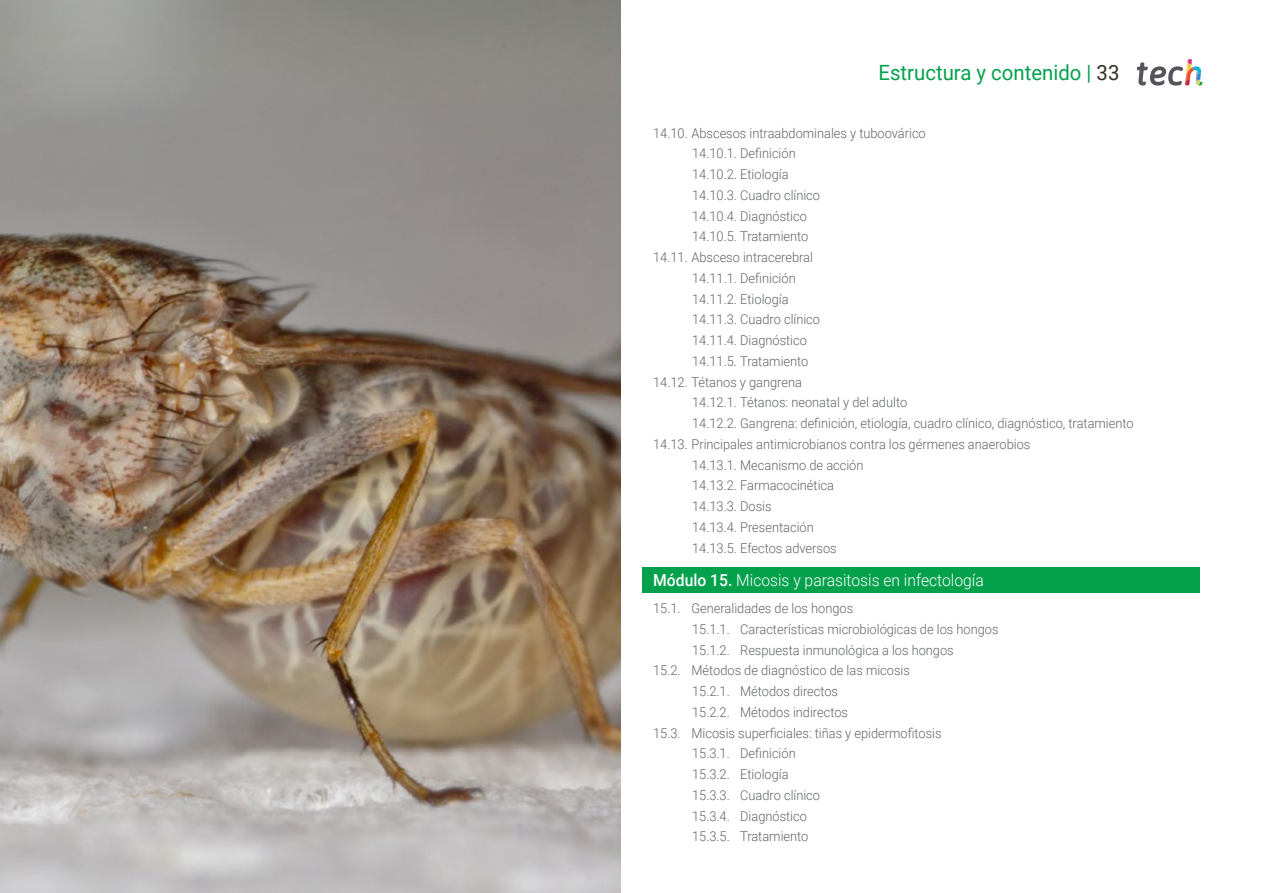
<style>
.page{position:relative;width:1263px;height:893px;background:#fff}
.page>*{position:absolute;margin:0;border:0;box-sizing:border-box;transform-origin:0 0}
.t1{font:21px "Roboto";color:#04a14d}
.t2{font:300 16.5px "Roboto";color:#fff;scale:.95 1}
.t3{font:300 13.5px "Roboto";color:#61646a;scale:.95 1}
.s1{color:#312e20}
.s2{font-weight:500}
</style>
<div class="page">
<img style="left:0;top:0;width:621px;height:893px">
<div style="left:642px;top:567px;width:557px;height:25px;background:#04a14d"></div>
<svg style="left:1137px;top:59px;width:65px;height:27px"></svg>
<h1 class="t1" style="left:878px;top:57px;width:242px">Estructura y contenido | <span class="s1">33</span></h1>
<p class="t3" style="left:653px;top:123px;width:288px">14.10. Abscesos intraabdominales y tuboovárico</p>
<p class="t3" style="left:692px;top:144px;width:110px">14.10.1. Definición</p>
<p class="t3" style="left:692px;top:165px;width:103px">14.10.2. Etiología</p>
<p class="t3" style="left:692px;top:186px;width:136px">14.10.3. Cuadro clínico</p>
<p class="t3" style="left:692px;top:206px;width:122px">14.10.4. Diagnóstico</p>
<p class="t3" style="left:692px;top:227px;width:124px">14.10.5. Tratamiento</p>
<p class="t3" style="left:653px;top:248px;width:170px">14.11. Absceso intracerebral</p>
<p class="t3" style="left:692px;top:269px;width:110px">14.11.1. Definición</p>
<p class="t3" style="left:692px;top:289px;width:103px">14.11.2. Etiología</p>
<p class="t3" style="left:692px;top:310px;width:136px">14.11.3. Cuadro clínico</p>
<p class="t3" style="left:692px;top:331px;width:122px">14.11.4. Diagnóstico</p>
<p class="t3" style="left:692px;top:352px;width:124px">14.11.5. Tratamiento</p>
<p class="t3" style="left:653px;top:372px;width:158px">14.12. Tétanos y gangrena</p>
<p class="t3" style="left:692px;top:393px;width:228px">14.12.1. Tétanos: neonatal y del adulto</p>
<p class="t3" style="left:692px;top:414px;width:466px">14.12.2. Gangrena: definición, etiología, cuadro clínico, diagnóstico, tratamiento</p>
<p class="t3" style="left:653px;top:435px;width:399px">14.13. Principales antimicrobianos contra los gérmenes anaerobios</p>
<p class="t3" style="left:692px;top:455px;width:182px">14.13.1. Mecanismo de acción</p>
<p class="t3" style="left:692px;top:476px;width:151px">14.13.2. Farmacocinética</p>
<p class="t3" style="left:692px;top:497px;width:85px">14.13.3. Dosis</p>
<p class="t3" style="left:692px;top:518px;width:129px">14.13.4. Presentación</p>
<p class="t3" style="left:692px;top:538px;width:154px">14.13.5. Efectos adversos</p>
<p class="t2" style="left:653px;top:568px;width:349px"><span class="s2">Módulo 15.</span> Micosis y parasitosis en infectología</p>
<p class="t3" style="left:653px;top:599px;width:212px">15.1. Generalidades de los hongos</p>
<p class="t3" style="left:692px;top:619px;width:324px">15.1.1. Características microbiológicas de los hongos</p>
<p class="t3" style="left:692px;top:640px;width:277px">15.1.2. Respuesta inmunológica a los hongos</p>
<p class="t3" style="left:653px;top:661px;width:272px">15.2. Métodos de diagnóstico de las micosis</p>
<p class="t3" style="left:692px;top:682px;width:155px">15.2.1. Métodos directos</p>
<p class="t3" style="left:692px;top:702px;width:166px">15.2.2. Métodos indirectos</p>
<p class="t3" style="left:653px;top:723px;width:305px">15.3. Micosis superficiales: tiñas y epidermofitosis</p>
<p class="t3" style="left:692px;top:744px;width:110px">15.3.1. Definición</p>
<p class="t3" style="left:692px;top:765px;width:103px">15.3.2. Etiología</p>
<p class="t3" style="left:692px;top:785px;width:136px">15.3.3. Cuadro clínico</p>
<p class="t3" style="left:692px;top:806px;width:122px">15.3.4. Diagnóstico</p>
<p class="t3" style="left:692px;top:827px;width:124px">15.3.5. Tratamiento</p>
</div>
